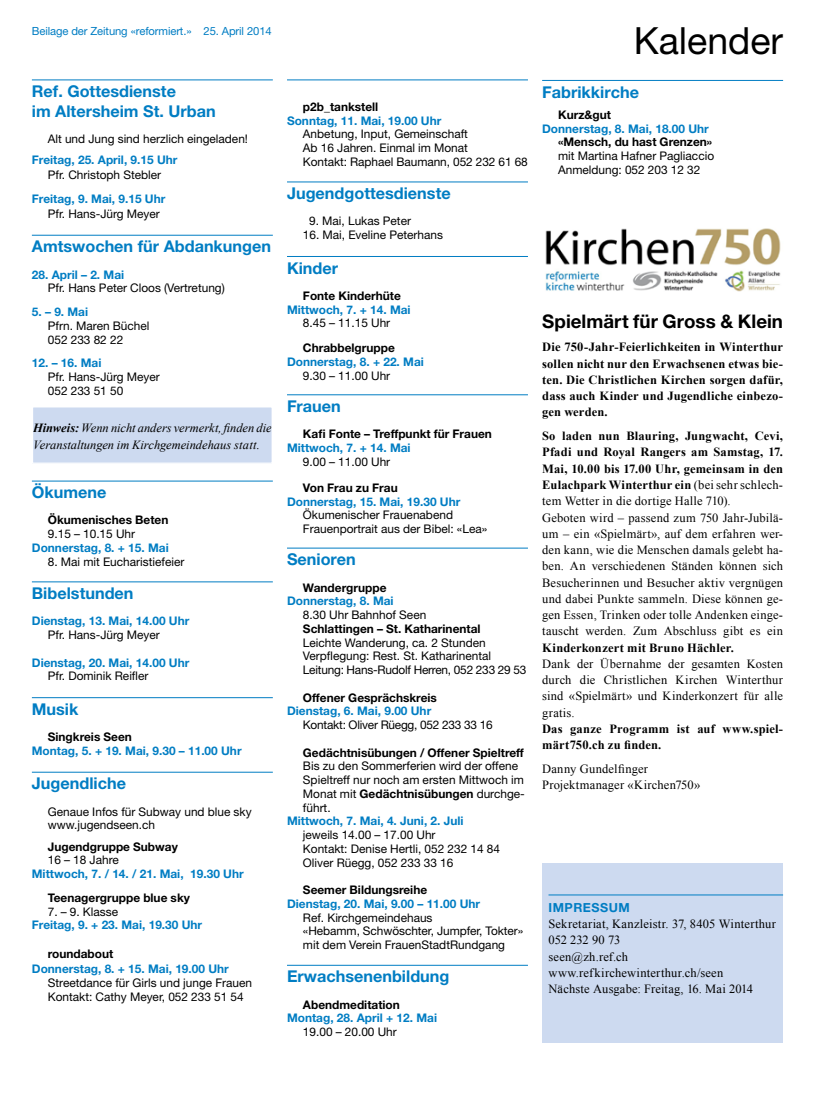
<style>
.page{position:relative;width:815px;height:1106px;background:#fff}
.page>*{position:absolute;margin:0;border:0;box-sizing:border-box;transform-origin:0 0}
.t1{font:37.5px "Helvetica Neue LT Pro";color:#000}
.t2{font:700 18.75px "Helvetica Neue LT Pro";color:#000}
.t3{font:700 16.25px/19.5px "Helvetica Neue LT Pro";color:#007dc3}
.t4{font:12.5px/16.2px "Times New Roman";letter-spacing:.015em;color:#000}
.t5{font:700 12.5px/16.2px "Times New Roman";letter-spacing:.015em;color:#000;text-align:justify}
.t6{font:italic 12.5px/16.2px "Times New Roman";letter-spacing:-.005em;color:#000}
.t7{font:700 12.5px "Helvetica Neue LT Pro";color:#007dc3}
.t8{font:11.88px/13.8px "Helvetica Neue LT Pro";color:#000}
.t9{font:700 11.88px "Helvetica Neue LT Pro";color:#007dc3}
.t10{font:700 11.88px "Helvetica Neue LT Pro";color:#000}
.t11{font:11.88px "Helvetica Neue LT Pro";letter-spacing:-.02em;color:#000}
.t12{font:11.25px "Helvetica Neue LT Pro";letter-spacing:-.01em;color:#007dc3}
.s1{font-weight:700}
</style>
<div class="page">
<div style="left:542px;top:862px;width:241px;height:180px;background:#cddaf0"></div>
<hr style="left:32px;top:79px;width:241px;height:1px;background:#007dc3">
<hr style="left:32px;top:235px;width:241px;height:1px;background:#007dc3">
<hr style="left:32px;top:480px;width:241px;height:1px;background:#007dc3">
<hr style="left:32px;top:581px;width:241px;height:1px;background:#007dc3">
<hr style="left:32px;top:697px;width:241px;height:1px;background:#007dc3">
<hr style="left:32px;top:771px;width:241px;height:1px;background:#007dc3">
<hr style="left:287px;top:79px;width:241px;height:1px;background:#007dc3">
<hr style="left:287px;top:181px;width:241px;height:1px;background:#007dc3">
<hr style="left:287px;top:256px;width:241px;height:1px;background:#007dc3">
<hr style="left:287px;top:394px;width:241px;height:1px;background:#007dc3">
<hr style="left:287px;top:547px;width:241px;height:1px;background:#007dc3">
<hr style="left:287px;top:964px;width:241px;height:1px;background:#007dc3">
<hr style="left:542px;top:80px;width:241px;height:1px;background:#007dc3">
<hr style="left:549px;top:894px;width:234px;height:1px;background:#007dc3">
<div style="left:33px;top:407px;width:239px;height:56px;background:#cddaf0"></div>
<div style="left:32px;top:406px;width:241px;height:58px;border:1px solid #fff"></div>
<img style="left:545px;top:228px;width:236px;height:64px">
<p class="t12" style="left:32px;top:24px;width:241px">Beilage der Zeitung «reformiert.» 25. April 2014</p>
<h1 class="t1" style="left:634px;top:17px;width:151px">Kalender</h1>
<h3 class="t3" style="left:32px;top:81px;width:185px">Ref. Gottesdienste<br>im Altersheim St. Urban</h3>
<p class="t8" style="left:48px;top:131px;width:202px">Alt und Jung sind herzlich eingeladen!</p>
<p class="t9" style="left:32px;top:152px;width:147px">Freitag, 25. April, 9.15 Uhr</p>
<p class="t8" style="left:48px;top:168px;width:115px">Pfr. Christoph Stebler</p>
<p class="t9" style="left:32px;top:191px;width:135px">Freitag, 9. Mai, 9.15 Uhr</p>
<p class="t8" style="left:48px;top:206px;width:113px">Pfr. Hans-Jürg Meyer</p>
<h3 class="t3" style="left:32px;top:236px;width:241px">Amtswochen für Abdankungen</h3>
<p class="t9" style="left:32px;top:267px;width:94px">28. April – 2. Mai</p>
<p class="t8" style="left:48px;top:281px;width:179px">Pfr. Hans Peter Cloos (Vertretung)</p>
<p class="t9" style="left:32px;top:304px;width:58px">5. – 9. Mai</p>
<p class="t8" style="left:48px;top:318px;width:103px">Pfrn. Maren Büchel<br>052 233 82 22</p>
<p class="t9" style="left:32px;top:356px;width:71px">12. – 16. Mai</p>
<p class="t8" style="left:48px;top:370px;width:113px">Pfr. Hans-Jürg Meyer<br>052 233 51 50</p>
<p class="t6" style="left:33px;top:420px;width:240px"><span class="s1">Hinweis:</span> Wenn nicht anders vermerkt, finden die<br>Veranstaltungen im Kirchgemeindehaus statt.</p>
<h3 class="t3" style="left:32px;top:482px;width:76px">Ökumene</h3>
<p class="t10" style="left:48px;top:513px;width:122px">Ökumenisches Beten</p>
<p class="t8" style="left:48px;top:527px;width:89px">9.15 – 10.15 Uhr</p>
<p class="t9" style="left:32px;top:540px;width:138px">Donnerstag, 8. + 15. Mai</p>
<p class="t8" style="left:48px;top:554px;width:138px">8. Mai mit Eucharistiefeier</p>
<h3 class="t3" style="left:32px;top:583px;width:103px">Bibelstunden</h3>
<p class="t9" style="left:32px;top:613px;width:159px">Dienstag, 13. Mai, 14.00 Uhr</p>
<p class="t8" style="left:48px;top:627px;width:113px">Pfr. Hans-Jürg Meyer</p>
<p class="t9" style="left:32px;top:655px;width:159px">Dienstag, 20. Mai, 14.00 Uhr</p>
<p class="t8" style="left:48px;top:669px;width:102px">Pfr. Dominik Reifler</p>
<h3 class="t3" style="left:32px;top:698px;width:48px">Musik</h3>
<p class="t10" style="left:48px;top:729px;width:86px">Singkreis Seen</p>
<p class="t9" style="left:32px;top:743px;width:211px">Montag, 5. + 19. Mai, 9.30 – 11.00 Uhr</p>
<h3 class="t3" style="left:32px;top:773px;width:96px">Jugendliche</h3>
<p class="t8" style="left:48px;top:804px;width:205px">Genaue Infos für Subway und blue sky www.jugendseen.ch</p>
<p class="t10" style="left:48px;top:839px;width:132px">Jugendgruppe Subway</p>
<p class="t8" style="left:48px;top:853px;width:73px">16 – 18 Jahre</p>
<p class="t9" style="left:32px;top:866px;width:213px">Mittwoch, 7. / 14. / 21. Mai, 19.30 Uhr</p>
<p class="t10" style="left:48px;top:890px;width:144px">Teenagergruppe blue sky</p>
<p class="t8" style="left:48px;top:904px;width:72px">7. – 9. Klasse</p>
<p class="t9" style="left:32px;top:917px;width:172px">Freitag, 9. + 23. Mai, 19.30 Uhr</p>
<p class="t10" style="left:48px;top:946px;width:67px">roundabout</p>
<p class="t9" style="left:32px;top:961px;width:198px">Donnerstag, 8. + 15. Mai, 19.00 Uhr</p>
<p class="t8" style="left:48px;top:975px;width:206px">Streetdance für Girls und junge Frauen<br>Kontakt: Cathy Meyer, 052 233 51 54</p>
<p class="t10" style="left:303px;top:99px;width:77px">p2b_tankstell</p>
<p class="t9" style="left:287px;top:113px;width:156px">Sonntag, 11. Mai, 19.00 Uhr</p>
<p class="t8" style="left:303px;top:127px;width:226px">Anbetung, Input, Gemeinschaft<br>Ab 16 Jahren. Einmal im Monat<br>Kontakt: Raphael Baumann, 052 232 61 68</p>
<h3 class="t3" style="left:287px;top:183px;width:165px">Jugendgottesdienste</h3>
<p class="t8" style="left:309px;top:214px;width:103px">9. Mai, Lukas Peter</p>
<p class="t8" style="left:303px;top:228px;width:142px">16. Mai, Eveline Peterhans</p>
<h3 class="t3" style="left:287px;top:257px;width:53px">Kinder</h3>
<p class="t10" style="left:303px;top:288px;width:99px">Fonte Kinderhüte</p>
<p class="t9" style="left:287px;top:302px;width:125px">Mittwoch, 7. + 14. Mai</p>
<p class="t8" style="left:303px;top:316px;width:89px">8.45 – 11.15 Uhr</p>
<p class="t10" style="left:303px;top:341px;width:93px">Chrabbelgruppe</p>
<p class="t9" style="left:287px;top:354px;width:138px">Donnerstag, 8. + 22. Mai</p>
<p class="t8" style="left:303px;top:368px;width:89px">9.30 – 11.00 Uhr</p>
<h3 class="t3" style="left:287px;top:396px;width:55px">Frauen</h3>
<p class="t10" style="left:303px;top:426px;width:191px">Kafi Fonte – Treffpunkt für Frauen</p>
<p class="t9" style="left:287px;top:440px;width:125px">Mittwoch, 7. + 14. Mai</p>
<p class="t8" style="left:303px;top:454px;width:89px">9.00 – 11.00 Uhr</p>
<p class="t10" style="left:303px;top:480px;width:96px">Von Frau zu Frau</p>
<p class="t9" style="left:287px;top:494px;width:175px">Donnerstag, 15. Mai, 19.30 Uhr</p>
<p class="t8" style="left:303px;top:508px;width:186px">Ökumenischer Frauenabend<br>Frauenportrait aus der Bibel: «Lea»</p>
<h3 class="t3" style="left:287px;top:549px;width:70px">Senioren</h3>
<p class="t10" style="left:303px;top:580px;width:85px">Wandergruppe</p>
<p class="t9" style="left:287px;top:593px;width:108px">Donnerstag, 8. Mai</p>
<p class="t8" style="left:303px;top:607px;width:125px">8.30 Uhr Bahnhof Seen</p>
<p class="t10" style="left:303px;top:621px;width:179px">Schlattingen – St. Katharinental</p>
<p class="t8" style="left:303px;top:635px;width:225px">Leichte Wanderung, ca. 2 Stunden<br>Verpflegung: Rest. St. Katharinental<br>Leitung: Hans-Rudolf Herren, 052 233 29 53</p>
<p class="t10" style="left:303px;top:690px;width:135px">Offener Gesprächskreis</p>
<p class="t9" style="left:287px;top:703px;width:146px">Dienstag, 6. Mai, 9.00 Uhr</p>
<p class="t11" style="left:303px;top:717px;width:191px">Kontakt: Oliver Rüegg, 052 233 33 16</p>
<p class="t10" style="left:303px;top:745px;width:222px">Gedächtnisübungen / Offener Spieltreff</p>
<p class="t8" style="left:303px;top:759px;width:223px">Bis zu den Sommerferien wird der offene<br>Spieltreff nur noch am ersten Mittwoch im<br>Monat mit <span class="s1">Gedächtnisübungen</span> durchge&shy;führt.</p>
<p class="t9" style="left:287px;top:813px;width:178px">Mittwoch, 7. Mai, 4. Juni, 2. Juli</p>
<p class="t8" style="left:303px;top:827px;width:199px">jeweils 14.00 – 17.00 Uhr<br>Kontakt: Denise Hertli, 052 232 14 84<br>Oliver Rüegg, 052 233 33 16</p>
<p class="t10" style="left:303px;top:882px;width:126px">Seemer Bildungsreihe</p>
<p class="t9" style="left:287px;top:896px;width:195px">Dienstag, 20. Mai, 9.00 – 11.00 Uhr</p>
<p class="t8" style="left:303px;top:910px;width:222px">Ref. Kirchgemeindehaus<br>«Hebamm, Schwöschter, Jumpfer, Tokter» mit dem Verein FrauenStadtRundgang</p>
<h3 class="t3" style="left:287px;top:966px;width:164px">Erwachsenenbildung</h3>
<p class="t10" style="left:303px;top:997px;width:98px">Abendmeditation</p>
<p class="t9" style="left:287px;top:1010px;width:152px">Montag, 28. April + 12. Mai</p>
<p class="t8" style="left:303px;top:1024px;width:95px">19.00 – 20.00 Uhr</p>
<h3 class="t3" style="left:542px;top:82px;width:98px">Fabrikkirche</h3>
<p class="t10" style="left:558px;top:107px;width:55px">Kurz&amp;gut</p>
<p class="t9" style="left:542px;top:121px;width:168px">Donnerstag, 8. Mai, 18.00 Uhr</p>
<p class="t10" style="left:558px;top:135px;width:156px">«Mensch, du hast Grenzen»</p>
<p class="t8" style="left:558px;top:149px;width:158px">mit Martina Hafner Pagliaccio<br>Anmeldung: 052 203 12 32</p>
<h2 class="t2" style="left:542px;top:309px;width:242px">Spielmärt für Gross &amp; Klein</h2>
<p class="t5" style="left:542px;top:339px;width:242px">Die 750-Jahr-Feierlichkeiten in Winterthur sollen nicht nur den Erwachsenen etwas bie&shy;ten. Die Christlichen Kirchen sorgen dafür, dass auch Kinder und Jugendliche einbezo&shy;gen werden.</p>
<p class="t4" style="left:542px;top:428px;width:242px"><span class="s1">So laden nun Blauring, Jungwacht, Cevi, Pfadi und Royal Rangers am Samstag, 17.<br>Mai, 10.00 bis 17.00 Uhr, gemeinsam in den Eulachpark Winterthur ein</span> (bei sehr schlech&shy;tem Wetter in die dortige Halle 710).<br>Geboten wird – passend zum 750 Jahr-Jubilä&shy;um – ein «Spielmärt», auf dem erfahren wer&shy;den kann, wie die Menschen damals gelebt ha&shy;ben. An verschiedenen Ständen können sich Besucherinnen und Besucher aktiv vergnügen und dabei Punkte sammeln. Diese können ge&shy;gen Essen, Trinken oder tolle Andenken einge&shy;tauscht werden. Zum Abschluss gibt es ein</p>
<p class="t5" style="left:542px;top:639px;width:193px">Kinderkonzert mit Bruno Hächler.</p>
<p class="t4" style="left:542px;top:655px;width:242px;text-align:justify">Dank der Übernahme der gesamten Kosten durch die Christlichen Kirchen Winterthur sind «Spielmärt» und Kinderkonzert für alle gratis.</p>
<p class="t5" style="left:542px;top:720px;width:242px">Das ganze Programm ist auf www.spiel&shy;märt750.ch zu finden.</p>
<p class="t4" style="left:542px;top:760px;width:160px">Danny Gundelfinger<br>Projektmanager «Kirchen750»</p>
<p class="t7" style="left:549px;top:899px;width:35px">Impressum</p>
<p class="t4" style="left:549px;top:915px;width:229px">Sekretariat, Kanzleistr. 37, 8405 Winterthur<br>052 232 90 73<br>seen@zh.ref.ch www.refkirchewinterthur.ch/seen<br>Nächste Ausgabe: Freitag, 16. Mai 2014</p>
</div>
